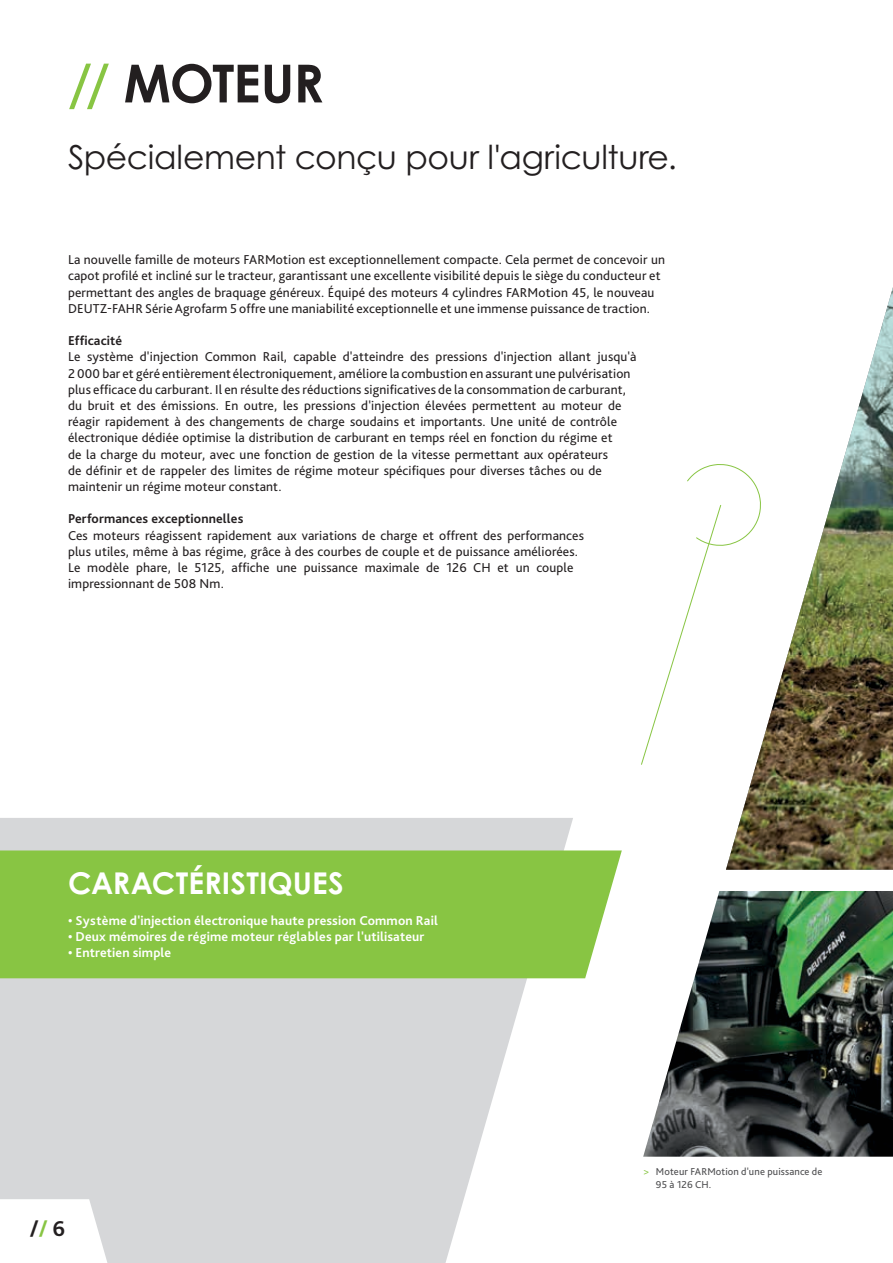
<style>
.page{position:relative;width:893px;height:1263px;background:#fff}
.page>*{position:absolute;margin:0;border:0;box-sizing:border-box;transform-origin:0 0}
.t1{font:700 52.5px "Century Gothic Pro";letter-spacing:-.02em;color:#231f20}
.t2{font:33px "Century Gothic Pro";letter-spacing:-.01em;color:#231f20}
.t3{font:700 30px "Century Gothic Pro";letter-spacing:.005em;color:#fff}
.t4{font:700 22.5px "Bliss Pro";color:#231f20}
.t5{font:13.5px/16.2px "Bliss Pro";letter-spacing:.01em;color:#231f20}
.t6{font:700 13.5px "Bliss Pro";letter-spacing:.01em;color:#fff}
.t7{font:700 13.5px "Bliss Pro";letter-spacing:.01em;color:#231f20}
.t8{font:10.5px/12.6px "Bliss Pro";letter-spacing:.01em;color:#4d4d4f}
.s1{color:#88c543}
</style>
<div class="page">
<svg style="left:0;top:818px;width:573px;height:445px;background:#dbdcde"></svg>
<div style="left:0;top:850px;width:622px;height:128px;background:#88c543"></div>
<img style="left:726px;top:287px;width:167px;height:583px">
<img style="left:643px;top:891px;width:250px;height:266px">
<svg style="left:641px;top:463px;width:121px;height:302px"></svg>
<svg style="left:0;top:1199px;width:107px;height:64px"></svg>
<h1 class="t1" style="left:68px;top:51px;width:257px"><span class="s1">//</span> MOTEUR</h1>
<h2 class="t2" style="left:68px;top:137px;width:610px">Spécialement conçu pour l'agriculture.</h2>
<p class="t5" style="left:68px;top:252px;width:599px">La nouvelle famille de moteurs FARMotion est exceptionnellement compacte. Cela permet de concevoir un capot profilé et incliné sur le tracteur, garantissant une excellente visibilité depuis le siège du conducteur et permettant des angles de braquage généreux. Équipé des moteurs 4 cylindres FARMotion 45, le nouveau DEUTZ-FAHR Série Agrofarm 5 offre une maniabilité exceptionnelle et une immense puissance de traction.</p>
<p class="t7" style="left:68px;top:332px;width:56px">Efficacité</p>
<p class="t5" style="left:68px;top:349px;width:570px">Le système d'injection Common Rail, capable d'atteindre des pressions d'injection allant jusqu'à 2 000 bar et géré entièrement électroniquement, améliore la combustion en assurant une pulvérisation plus efficace du carburant. Il en résulte des réductions significatives de la consommation de carburant, du bruit et des émissions. En outre, les pressions d'injection élevées permettent au moteur de réagir rapidement à des changements de charge soudains et importants. Une unité de contrôle électronique dédiée optimise la distribution de carburant en temps réel en fonction du régime et<br>de la charge du moteur, avec une fonction de gestion de la vitesse permettant aux opérateurs<br>de définir et de rappeler des limites de régime moteur spécifiques pour diverses tâches ou de maintenir un régime moteur constant.</p>
<p class="t7" style="left:68px;top:510px;width:177px">Performances exceptionnelles</p>
<p class="t5" style="left:68px;top:527px;width:518px">Ces moteurs réagissent rapidement aux variations de charge et offrent des performances plus utiles, même à bas régime, grâce à des courbes de couple et de puissance améliorées.<br>Le modèle phare, le 5125, affiche une puissance maximale de 126 CH et un couple impressionnant de 508 Nm.</p>
<h3 class="t3" style="left:68px;top:864px;width:277px">CARACTÉRISTIQUES</h3>
<p class="t6" style="left:68px;top:912px;width:371px">• Système d'injection électronique haute pression Common Rail</p>
<p class="t6" style="left:68px;top:928px;width:358px">• Deux mémoires de régime moteur réglables par l'utilisateur</p>
<p class="t6" style="left:68px;top:944px;width:105px">• Entretien simple</p>
<h3 class="t4" style="left:30px;top:1215px;width:37px">/<span class="s1">/</span> 6</h3>
<p class="t8" style="left:656px;top:1165px;width:168px;text-indent:-13px"><span class="s1">&gt;</span> Moteur FARMotion d'une puissance de<br>95 à 126 CH.</p>
</div>
